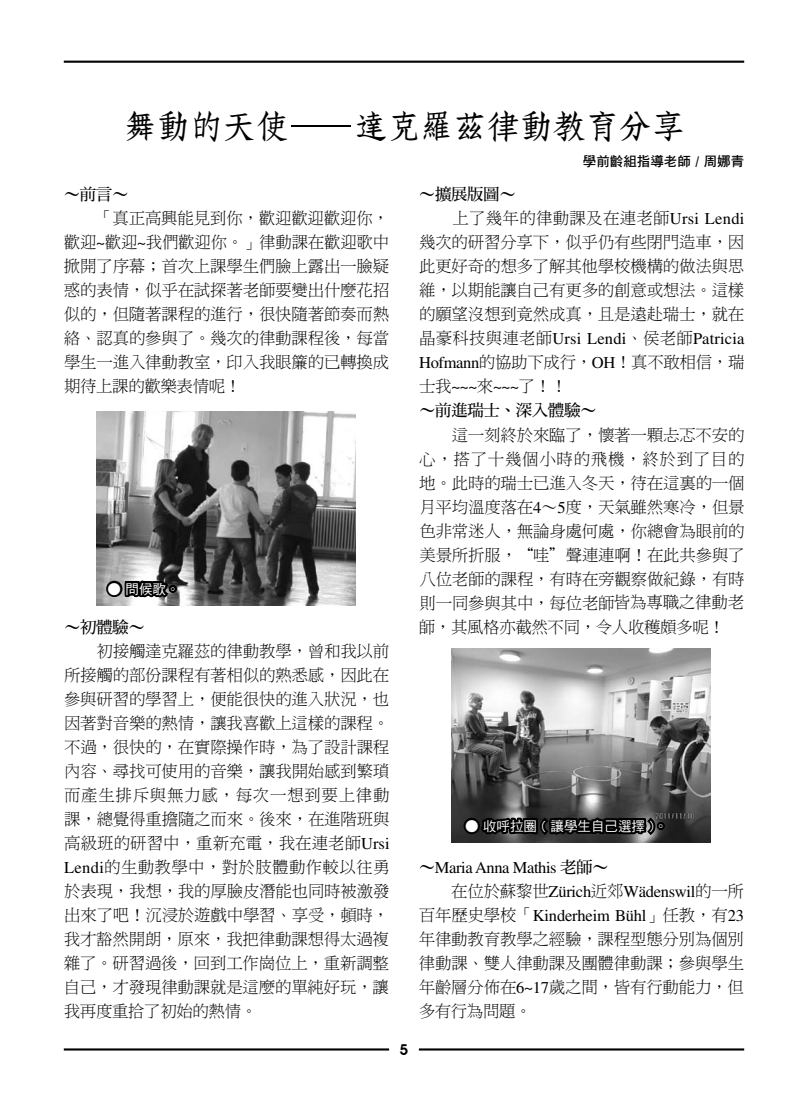
<style>
.page{position:relative;width:808px;height:1106px;background:#fff}
.page>*{position:absolute;margin:0;border:0;box-sizing:border-box;transform-origin:0 0}
.t1{font:33px "DF Fang Song Std W6";color:#000}
.t2{font:16.5px/24px "DF Ming Std W3";letter-spacing:-.015em;color:#000;text-align:justify}
.t3{font:16.5px "Times";letter-spacing:-.01em;color:#000}
.t4{font:16.5px "Times";letter-spacing:.01em;color:#000}
.t5{font:16.5px "DF Ming Std W7";letter-spacing:-.025em;color:#000}
.t6{font:600 15px "Avant Garde";color:#000}
.t7{font:13.5px "DF Hei Std W5";color:#fff}
.t8{font:13.5px "DF Hei Std W7";color:#000}
.s1{font-family:"Times"}
.s2{font-family:"DF Ming Std W3"}
.s3{font-family:"DF Ming Std W7"}
</style>
<div class="page">
<hr style="left:64px;top:1048px;width:325px;height:2px;background:#000">
<hr style="left:419px;top:1048px;width:325px;height:2px;background:#000">
<hr style="left:64px;top:61px;width:680px;height:2px;background:#000">
<img style="left:452px;top:648px;width:258px;height:194px">
<svg style="left:460px;top:776px;width:208px;height:67px;background:#414141"></svg>
<img style="left:97px;top:412px;width:258px;height:193px">
<svg style="left:103px;top:529px;width:77px;height:77px;background:#737373"></svg>
<h1 class="t1" style="left:123px;top:108px;width:563px">舞動的天使—達克羅茲律動教育分享</h1>
<p class="t8" style="left:583px;top:154px;width:163px">學前齡組指導老師 / 周娜青</p>
<p class="t5" style="left:64px;top:185px;width:66px">～前言～</p>
<p class="t2" style="left:64px;top:206px;width:327px;text-indent:32px">「真正高興能見到你，歡迎歡迎歡迎你，歡迎<span class="s1">~</span>歡迎<span class="s1">~</span>我們歡迎你。」律動課在歡迎歌中掀開了序幕；首次上課學生們臉上露出一臉疑惑的表情，似乎在試探著老師要變出什麼花招似的，但隨著課程的進行，很快隨著節奏而熱絡、認真的參與了。幾次的律動課程後，每當學生一進入律動教室，印入我眼簾的已轉換成期待上課的歡樂表情呢！</p>
<p class="t5" style="left:419px;top:185px;width:98px">～擴展版圖～</p>
<p class="t2" style="left:419px;top:206px;width:327px;text-indent:33px">上了幾年的律動課及在連老師<span class="s1">Ursi Lendi</span>幾次的研習分享下，似乎仍有些閉門造車，因此更好奇的想多了解其他學校機構的做法與思維，以期能讓自己有更多的創意或想法。這樣的願望沒想到竟然成真，且是遠赴瑞士，就在</p>
<p class="t4" style="left:419px;top:329px;width:327px"><span class="s2">晶豪科技與連老師</span>Ursi Lendi<span class="s2">、侯老師</span>Patricia</p>
<p class="t2" style="left:419px;top:350px;width:327px"><span class="s1">Hofmann</span>的協助下成行，<span class="s1">OH</span>！真不敢相信，瑞士我<span class="s1">~~~</span>來<span class="s1">~~~</span>了！！</p>
<p class="t5" style="left:419px;top:401px;width:179px">～前進瑞士、深入體驗～</p>
<p class="t2" style="left:419px;top:422px;width:327px;text-indent:33px">這一刻終於來臨了，懷著一顆忐忑不安的心，搭了十幾個小時的飛機，終於到了目的地。此時的瑞士已進入冬天，待在這裏的一個月平均溫度落在<span class="s1">4</span>∼<span class="s1">5</span>度，天氣雖然寒冷，但景色非常迷人，無論身處何處，你總會為眼前的美景所折服，“哇”聲連連啊！在此共參與了八位老師的課程，有時在旁觀察做紀錄，有時則一同參與其中，每位老師皆為專職之律動老師，其風格亦截然不同，令人收穫頗多呢！</p>
<p class="t7" style="left:108px;top:581px;width:73px">● 問候歌。</p>
<p class="t5" style="left:64px;top:617px;width:82px">～初體驗～</p>
<p class="t2" style="left:64px;top:638px;width:327px;text-indent:33px">初接觸達克羅茲的律動教學，曾和我以前所接觸的部份課程有著相似的熟悉感，因此在參與研習的學習上，便能很快的進入狀況，也因著對音樂的熱情，讓我喜歡上這樣的課程。不過，很快的，在實際操作時，為了設計課程內容、尋找可使用的音樂，讓我開始感到繁瑣而產生排斥與無力感，每次一想到要上律動課，總覺得重擔隨之而來。後來，在進階班與高級班的研習中，重新充電，我在連老師<span class="s1">Ursi Lendi</span>的生動教學中，對於肢體動作較以往勇於表現，我想，我的厚臉皮潛能也同時被激發出來了吧！沉浸於遊戲中學習、享受，頓時，我才豁然開朗，原來，我把律動課想得太過複雜了。研習過後，回到工作崗位上，重新調整自己，才發現律動課就是這麼的單純好玩，讓我再度重拾了初始的熱情。</p>
<p class="t7" style="left:465px;top:818px;width:204px">● 收呼拉圈 ( 讓學生自己選擇 )。</p>
<p class="t3" style="left:419px;top:857px;width:191px"><span class="s3">～</span>Maria Anna Mathis <span class="s3">老師～</span></p>
<p class="t3" style="left:451px;top:881px;width:294px"><span class="s2">在位於蘇黎世</span>Zürich<span class="s2">近郊</span>Wädenswil<span class="s2">的一所</span></p>
<p class="t3" style="left:419px;top:905px;width:327px"><span class="s2">百年歷史學校「</span>Kinderheim Bühl<span class="s2">」任教，有</span>23</p>
<p class="t2" style="left:419px;top:926px;width:327px">年律動教育教學之經驗，課程型態分別為個別律動課、雙人律動課及團體律動課；參與學生年齡層分佈在<span class="s1">6~17</span>歲之間，皆有行動能力，但多有行為問題。</p>
<p class="t6" style="left:400px;top:1040px;width:10px">5</p>
</div>
